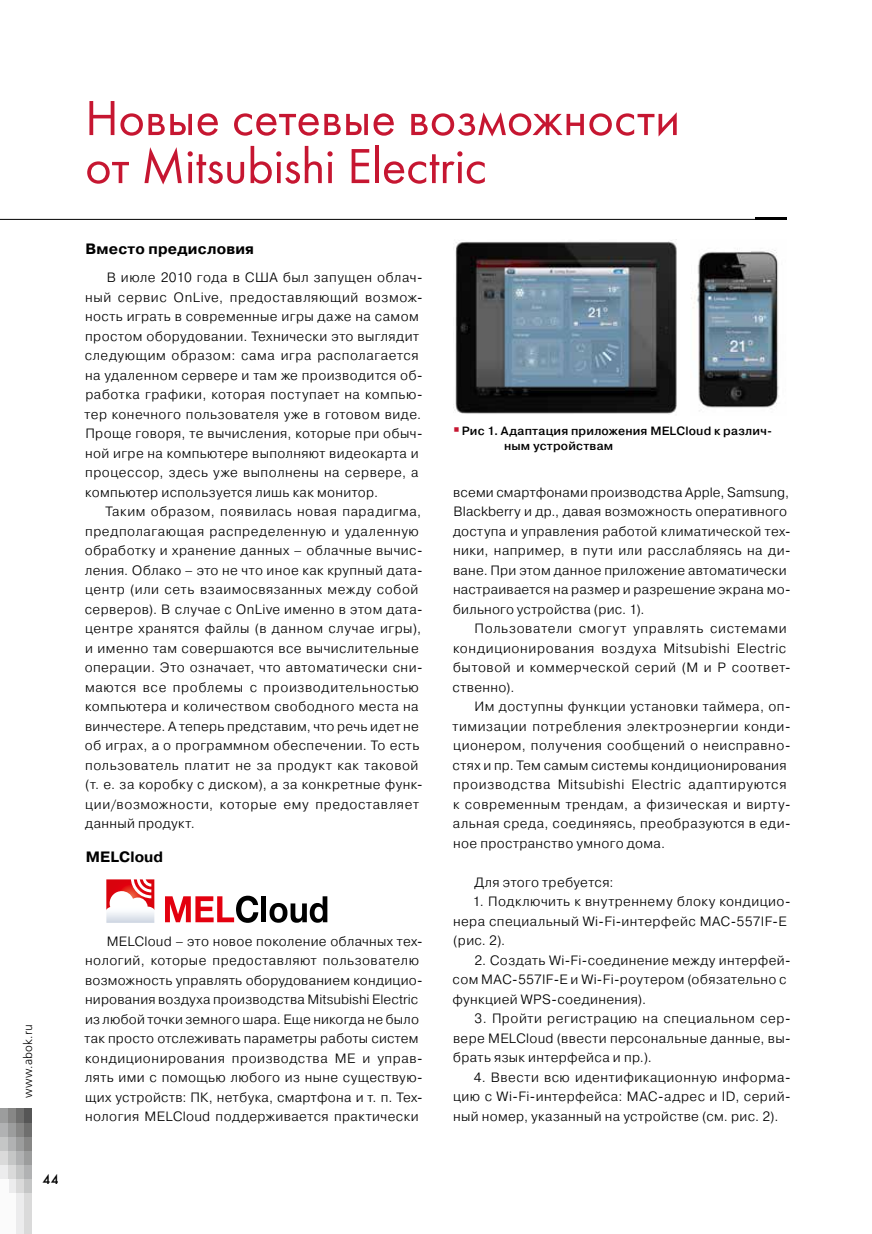
<style>
.page{position:relative;width:872px;height:1234px;background:#fff}
.page>*{position:absolute;margin:0;border:0;box-sizing:border-box;transform-origin:0 0}
.t1{font:51px/48px "Futura";letter-spacing:-.005em;color:#c61631}
.t2{font:700 15px "Pragmatica";letter-spacing:.01em;color:#000}
.t3{font:300 13.5px/19.5px "Pragmatica";letter-spacing:.03em;color:#000}
.t4{font:13.5px "Futura Futuris";color:#000}
.t5{font:500 12px/15px "Pragmatica";letter-spacing:.02em;color:#000}
.t6{font:300 12px "Free Set";letter-spacing:.015em;color:#000}
</style>
<div class="page">
<div style="left:0;top:1108px;width:9px;height:14px;background:#9c9d9d"></div>
<div style="left:0;top:1122px;width:9px;height:14px;background:#b1b2b3"></div>
<div style="left:0;top:1136px;width:9px;height:14px;background:#c5c6c6"></div>
<div style="left:0;top:1150px;width:9px;height:15px;background:#dadada"></div>
<div style="left:0;top:1165px;width:9px;height:14px;background:#ececed"></div>
<div style="left:9px;top:1108px;width:7px;height:14px;background:#878786"></div>
<div style="left:9px;top:1122px;width:7px;height:14px;background:#9c9d9d"></div>
<div style="left:9px;top:1136px;width:7px;height:14px;background:#b1b2b3"></div>
<div style="left:9px;top:1150px;width:7px;height:15px;background:#c5c6c6"></div>
<div style="left:9px;top:1165px;width:7px;height:14px;background:#dadada"></div>
<div style="left:9px;top:1179px;width:7px;height:14px;background:#ececed"></div>
<div style="left:16px;top:1108px;width:8px;height:14px;background:#6f6f6e"></div>
<div style="left:16px;top:1122px;width:8px;height:14px;background:#878786"></div>
<div style="left:16px;top:1136px;width:8px;height:14px;background:#9c9d9d"></div>
<div style="left:16px;top:1150px;width:8px;height:15px;background:#b1b2b3"></div>
<div style="left:16px;top:1165px;width:8px;height:14px;background:#c5c6c6"></div>
<div style="left:16px;top:1179px;width:8px;height:14px;background:#dadada"></div>
<div style="left:24px;top:1108px;width:8px;height:14px;background:#565656"></div>
<div style="left:24px;top:1122px;width:8px;height:14px;background:#6f6f6e"></div>
<div style="left:24px;top:1136px;width:8px;height:14px;background:#878786"></div>
<div style="left:24px;top:1150px;width:8px;height:15px;background:#9c9d9d"></div>
<div style="left:24px;top:1165px;width:8px;height:14px;background:#b1b2b3"></div>
<div style="left:24px;top:1179px;width:8px;height:14px;background:#c5c6c6"></div>
<div style="left:0;top:1179px;width:9px;height:54px;background:#fbfbfb"></div>
<div style="left:9px;top:1193px;width:7px;height:40px;background:#fbfbfb"></div>
<div style="left:16px;top:1193px;width:8px;height:40px;background:#ececed"></div>
<div style="left:24px;top:1193px;width:8px;height:40px;background:#dadada"></div>
<svg style="left:165px;top:895px;width:93px;height:27px"></svg>
<div style="left:261px;top:896px;width:5px;height:26px;background:#000"></div>
<svg style="left:269px;top:896px;width:58px;height:26px"></svg>
<svg style="left:106px;top:879px;width:48px;height:11px"></svg>
<img style="left:106px;top:890px;width:48px;height:32px">
<hr style="left:756px;top:217px;width:31px;height:2px;background:#000">
<hr style="left:0;top:219px;width:787px;height:1px;background:#000">
<img style="left:453px;top:240px;width:224px;height:174px">
<img style="left:691px;top:250px;width:88px;height:161px">
<p class="t6" style="left:21px;top:1097px;width:75px;rotate:-90deg">www.abok.ru</p>
<p class="t4" style="left:43px;top:1170px;width:18px">44</p>
<h1 class="t1" style="left:85px;top:94px;width:596px">Новые сетевые возможности от Mitsubishi Electric</h1>
<p class="t2" style="left:86px;top:239px;width:170px">Вместо предисловия</p>
<p class="t3" style="left:85px;top:267px;width:339px;text-indent:22px">В июле 2010 года в США был запущен облач&shy;ный сервис OnLive, предоставляющий возмож&shy;ность играть в современные игры даже на самом простом оборудовании. Технически это выглядит следующим образом: сама игра располагается на удаленном сервере и там же производится об&shy;работка графики, которая поступает на компью&shy;тер конечного пользователя уже в готовом виде.<br>Проще говоря, те вычисления, которые при обыч&shy;ной игре на компьютере выполняют видеокарта и процессор, здесь уже выполнены на сервере, а компьютер используется лишь как монитор.</p>
<p class="t3" style="left:85px;top:501px;width:339px;text-indent:21px">Таким образом, появилась новая парадигма, предполагающая распределенную и удаленную обработку и хранение данных – облачные вычис&shy;ления. Облако – это не что иное как крупный дата&shy;центр (или сеть взаимосвязанных между собой серверов). В случае с OnLive именно в этом дата&shy;центре хранятся файлы (в данном случае игры), и именно там совершаются все вычислительные операции. Это означает, что автоматически сни&shy;маются все проблемы с производительностью компьютера и количеством свободного места на винчестере. А теперь представим, что речь идет не об играх, а о программном обеспечении. То есть пользователь платит не за продукт как таковой (т. е. за коробку с диском), а за конкретные функ&shy;ции/возможности, которые ему предоставляет данный продукт.</p>
<p class="t2" style="left:86px;top:846px;width:79px">MELCloud</p>
<p class="t3" style="left:85px;top:930px;width:339px;text-indent:22px">MELCloud – это новое поколение облачных тех&shy;нологий, которые предоставляют пользователю возможность управлять оборудованием кондицио&shy;нирования воздуха производства Mitsubishi Electric из любой точки земного шара. Еще никогда не было так просто отслеживать параметры работы систем кондиционирования производства МЕ и управ&shy;лять ими с помощью любого из ныне существую&shy;щих устройств: ПК, нетбука, смартфона и т. п. Тех&shy;нология MELCloud поддерживается практически</p>
<p class="t5" style="left:504px;top:423px;width:269px;text-indent:-42px">Рис 1. Адаптация приложения MELCloud к различ&shy;ным устройствам</p>
<p class="t3" style="left:453px;top:482px;width:339px">всеми смартфонами производства Apple, Samsung, Blackberry и др., давая возможность оперативного доступа и управления работой климатической тех&shy;ники, например, в пути или расслабляясь на ди&shy;ване. При этом данное приложение автоматически настраивается на размер и разрешение экрана мо&shy;бильного устройства (рис. 1).</p>
<p class="t3" style="left:452px;top:618px;width:339px;text-indent:22px">Пользователи смогут управлять системами кондиционирования воздуха Mitsubishi Electric бытовой и коммерческой серий (М и Р соответ&shy;ственно).</p>
<p class="t3" style="left:452px;top:696px;width:339px;text-indent:22px">Им доступны функции установки таймера, оп&shy;тимизации потребления электроэнергии конди&shy;ционером, получения сообщений о неисправно&shy;стях и пр. Тем самым системы кондиционирования производства Mitsubishi Electric адаптируются к современным трендам, а физическая и вирту&shy;альная среда, соединяясь, преобразуются в еди&shy;ное пространство умного дома.</p>
<p class="t3" style="left:474px;top:871px;width:141px">Для этого требуется:</p>
<p class="t3" style="left:453px;top:891px;width:339px;text-indent:19px">1. Подключить к внутреннему блоку кондицио&shy;нера специальный Wi-Fi-интерфейс MAC-557IF-E (рис. 2).</p>
<p class="t3" style="left:452px;top:949px;width:340px;text-indent:22px">2. Создать Wi-Fi-соединение между интерфей&shy;сом MAC-557IF-E и Wi-Fi-роутером (обязательно с функцией WPS-соединения).</p>
<p class="t3" style="left:453px;top:1008px;width:339px;text-align:justify;text-indent:22px">3. Пройти регистрацию на специальном сер&shy;вере MELCloud (ввести персональные данные, вы&shy;брать язык интерфейса и пр.).</p>
<p class="t3" style="left:453px;top:1066px;width:339px;text-align:justify;text-indent:21px">4. Ввести всю идентификационную информа&shy;цию с Wi-Fi-интерфейса: MAC-адрес и ID, серий&shy;ный номер, указанный на устройстве (см. рис. 2).</p>
</div>
